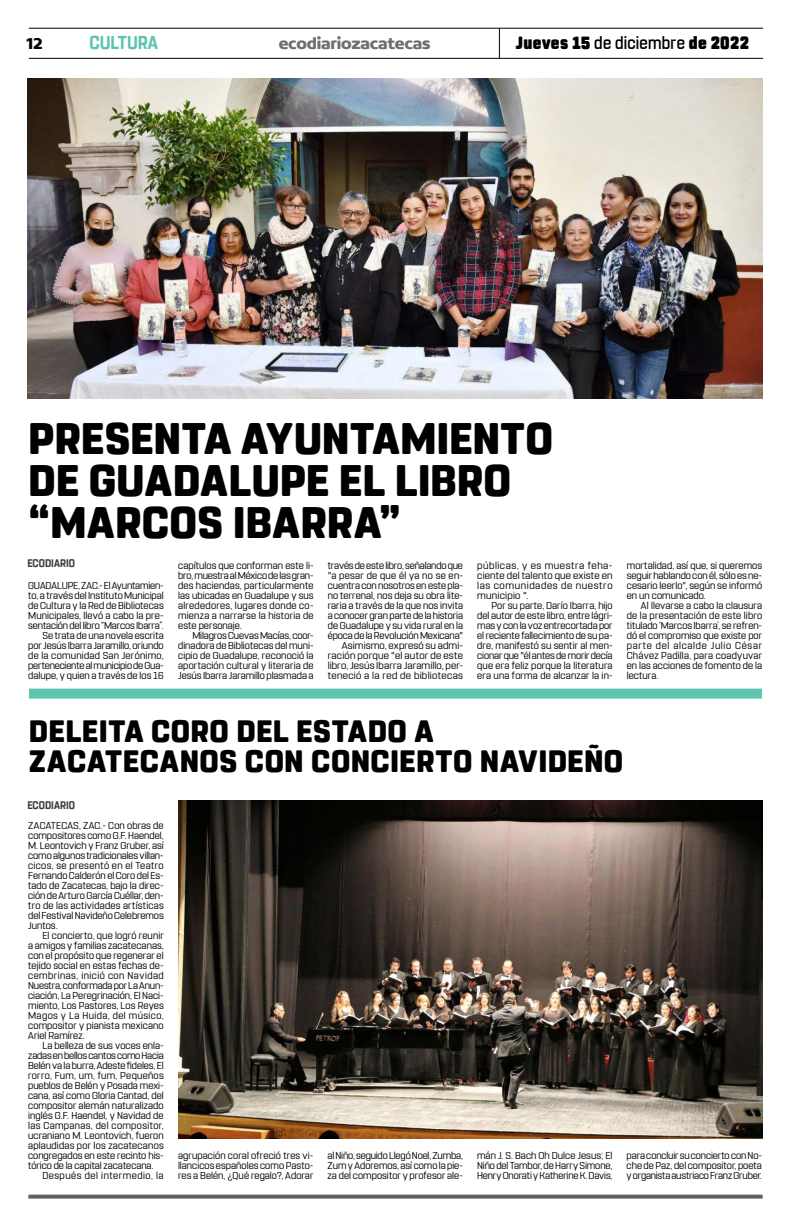
<style>
.page{position:relative;width:791px;height:1225px;background:#fff}
.page>*{position:absolute;margin:0;border:0;box-sizing:border-box;transform-origin:0 0}
.t1{font:800 44px/42px "Rohn Rounded";color:#000}
.t2{font:800 30.8px/30px "Rohn Rounded";letter-spacing:.015em;color:#000}
.t3{font:700 18.6px "Rohn Rounded";letter-spacing:-.01em;color:#5ec4af;scale:.91 1}
.t4{font:900 17.6px "Rohn Rounded";letter-spacing:.015em;color:#000;scale:.91 1}
.t5{font:700 16.9px "Concord";letter-spacing:-.01em;color:#706f6f}
.t6{font:700 16.9px "Concord";color:#000}
.t7{font:700 11px "Rohn Rounded";letter-spacing:.005em;color:#3d3d3d;scale:.91 1}
.t8{font:10px/10px "Rohn Rounded";letter-spacing:.005em;color:#000;text-align:justify}
.t9{font:10px "Rohn Rounded";letter-spacing:.05em;color:#000}
.s1{font-weight:500}
</style>
<div class="page">
<hr style="left:29px;top:28px;width:734px;height:1px;background:#000">
<hr style="left:29px;top:58px;width:734px;height:1px;background:#000">
<hr style="left:499px;top:28px;width:1px;height:31px;background:#000">
<svg style="left:28px;top:1194px;width:735px;height:4px;fill:#616161"></svg>
<div style="left:29px;top:688px;width:733px;height:10px;background:#5ec4af"></div>
<img style="left:27px;top:78px;width:736px;height:320px">
<img style="left:178px;top:800px;width:584px;height:338px">
<h3 class="t6" style="left:27px;top:33px;width:18px">12</h3>
<h3 class="t3" style="left:90px;top:32px;width:77px">CULTURA</h3>
<h3 class="t5" style="left:279px;top:33px;width:153px">ecodiariozacatecas</h3>
<h3 class="t4" style="left:516px;top:33px;width:257px">Jueves 15 <span class="s1">de diciembre</span> de 2022</h3>
<h1 class="t1" style="left:28px;top:418px;width:526px">PRESENTA AYUNTAMIENTO<br>DE GUADALUPE EL LIBRO “MARCOS IBARRA”</h1>
<p class="t8" style="left:178px;top:560px;width:137px">capítulos que conforman este li&shy;bro, muestra al México de las gran&shy;des haciendas, particularmente las ubicadas en Guadalupe y sus alrededores, lugares donde co&shy;mienza a narrarse la historia de este personaje.</p>
<p class="t8" style="left:178px;top:630px;width:137px;text-indent:14px">Milagros Cuevas Macías, coor&shy;dinadora de Bibliotecas del muni&shy;cipio de Guadalupe, reconoció la aportación cultural y literaria de Jesús Ibarra Jaramillo plasmada a</p>
<p class="t7" style="left:27px;top:557px;width:54px">ECODIARIO</p>
<p class="t8" style="left:328px;top:560px;width:137px;text-align:right">través de este libro, señalando que "a pesar de que él ya no se en&shy;cuentra con nosotros en este pla&shy;no terrenal, nos deja su obra lite&shy;raria a través de la que nos invita a conocer gran parte de la historia de Guadalupe y su vida rural en la época de la Revolución Mexicana"<br>Asimismo, expresó su admi&shy;ración porque "el autor de este libro, Jesús Ibarra Jaramillo, per&shy;teneció a la red de bibliotecas</p>
<p class="t8" style="left:477px;top:560px;width:137px">públicas, y es muestra feha&shy;ciente del talento que existe en las comunidades de nuestro municipio ".</p>
<p class="t8" style="left:28px;top:580px;width:137px;text-align:right">GUADALUPE, ZAC.- El Ayuntamien&shy;to, a través del Instituto Municipal de Cultura y la Red de Bibliotecas Municipales, llevó a cabo la pre&shy;sentación del libro “Marcos Ibarra”.<br>Se trata de una novela escrita por Jesús Ibarra Jaramillo, oriundo de la comunidad San Jerónimo, perteneciente al municipio de Gua&shy;dalupe, y quien a través de los 16</p>
<p class="t8" style="left:477px;top:600px;width:137px;text-indent:14px">Por su parte, Darío Ibarra, hijo del autor de este libro, entre lágri&shy;mas y con la voz entrecortada por el reciente fallecimiento de su pa&shy;dre, manifestó su sentir al men&shy;cionar que "él antes de morir decía que era feliz porque la literatura era una forma de alcanzar la in-</p>
<p class="t8" style="left:627px;top:560px;width:137px">mortalidad, así que, si queremos seguir hablando con él, sólo es ne&shy;cesario leerlo", según se informó en un comunicado.</p>
<p class="t8" style="left:627px;top:600px;width:137px;text-indent:14px">Al llevarse a cabo la clausura de la presentación de este libro titulado ‘Marcos Ibarra’, se refren&shy;dó el compromiso que existe por parte del alcalde Julio César Chávez Padilla, para coadyuvar en las acciones de fomento de la lectura.</p>
<h2 class="t2" style="left:29px;top:716px;width:596px">DELEITA CORO DEL ESTADO A<br>ZACATECANOS CON CONCIERTO NAVIDEÑO</h2>
<p class="t7" style="left:27px;top:798px;width:54px">ECODIARIO</p>
<p class="t8" style="left:28px;top:820px;width:137px">ZACATECAS, ZAC.- Con obras de compositores como G.F. Haendel, M. Leontovich y Franz Gruber, así como algunos tradicionales villan&shy;cicos, se presentó en el Teatro Fernando Calderón el Coro del Es&shy;tado de Zacatecas, bajo la direc&shy;ción de Arturo García Cuéllar, den&shy;tro de las actividades artísticas del Festival Navideño Celebremos Juntos.</p>
<p class="t8" style="left:28px;top:930px;width:137px;text-indent:14px">El concierto, que logró reunir a amigos y familias zacatecanas, con el propósito que regenerar el tejido social en estas fechas de&shy;cembrinas, inició con Navidad Nuestra, conformada por La Anun&shy;ciación, La Peregrinación, El Naci&shy;miento, Los Pastores, Los Reyes Magos y La Huida, del músico, compositor y pianista mexicano Ariel Ramírez.</p>
<p class="t8" style="left:28px;top:1040px;width:137px;text-indent:14px">La belleza de sus voces enla&shy;zadas en bellos cantos como Hacia Belén va la burra, Adeste fideles, El rorro, Fum, um, fum, Pequeños pueblos de Belén y Posada mexi&shy;cana, así como Gloria Cantad, del compositor alemán naturalizado inglés G.F. Haendel, y Navidad de las Campanas, del compositor, ucraniano M. Leontovich, fueron aplaudidas por los zacatecanos congregados en este recinto his&shy;tórico de la capital zacatecana.</p>
<p class="t9" style="left:42px;top:1169px;width:123px">Después del intermedio, la</p>
<p class="t8" style="left:178px;top:1150px;width:137px">agrupación coral ofreció tres vi&shy;llancicos españoles como Pasto&shy;res a Belén, ¿Qué regalo?, Adorar</p>
<p class="t8" style="left:328px;top:1150px;width:137px">al Niño, seguido Llegó Noel, Zumba, Zum y Adoremos, así como la pie&shy;za del compositor y profesor ale-</p>
<p class="t8" style="left:477px;top:1150px;width:137px">mán J. S. Bach Oh Dulce Jesus; El Niño del Tambor, de Harry Simone, Henry Onorati y Katherine K. Davis,</p>
<p class="t8" style="left:627px;top:1150px;width:137px">para concluir su concierto con No&shy;che de Paz, del compositor, poeta y organista austriaco Franz Gruber.</p>
</div>
